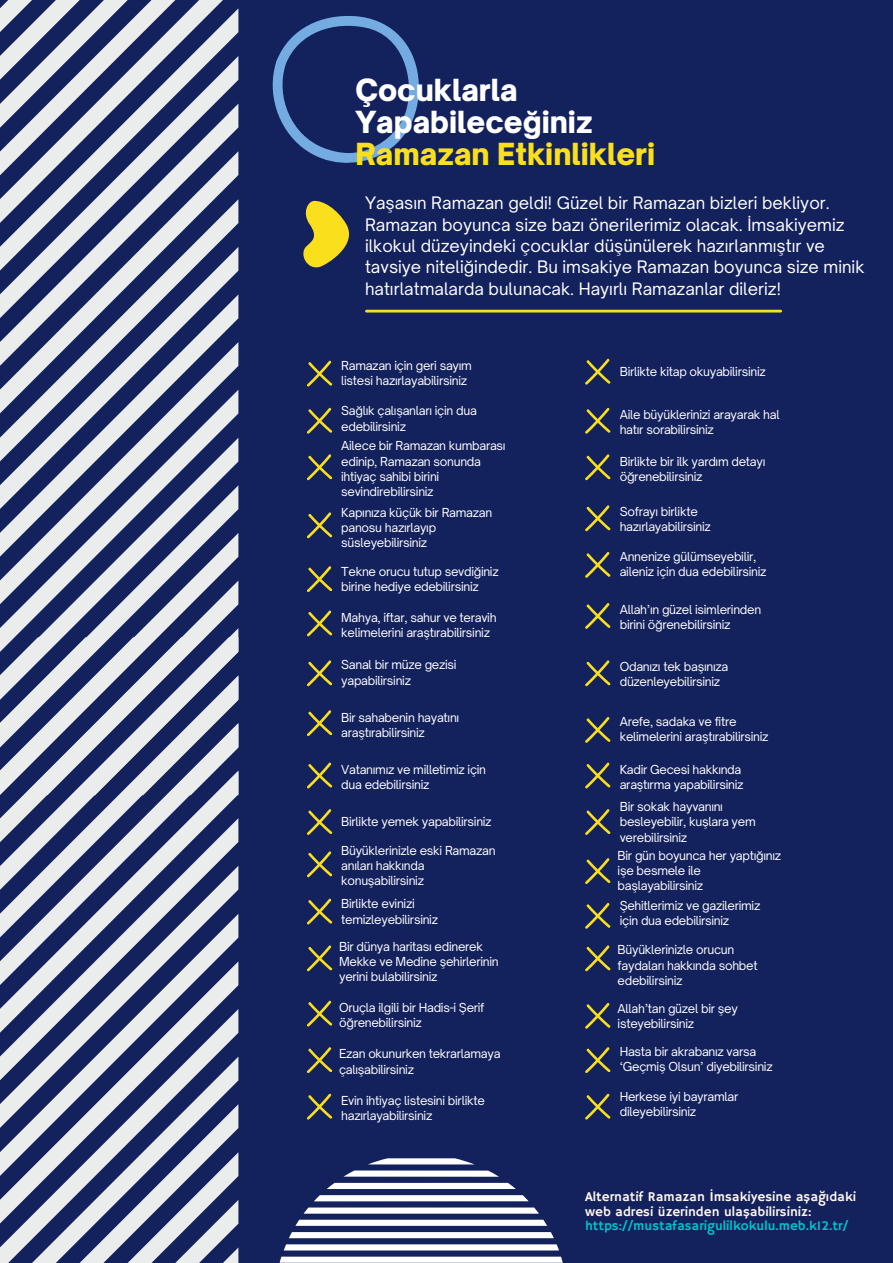
<style>
.page{position:relative;width:893px;height:1263px;background:#13215d}
.page>*{position:absolute;margin:0;border:0;box-sizing:border-box;transform-origin:0 0}
.t1{font:900 29.17px "Open Sauce One";color:#fff}
.t2{font:900 29.17px "Open Sauce One";color:#f9df1c}
.t3{font:16.5px/21.4px "Open Sauce One";color:#fff}
.t4{font:13.42px "Hammersmith One";color:#fff7ee}
.t5{font:13.42px "Hammersmith One";color:#00c4cc}
.t6{font:11.85px/15.2px "Open Sauce One";letter-spacing:-.025em;color:#fefefe}
</style>
<div class="page">
<svg style="left:0;top:0;width:238px;height:637px"></svg>
<svg style="left:0;top:637px;width:238px;height:626px"></svg>
<svg style="left:214px;top:1094px;width:397px;height:169px"></svg>
<svg style="left:307px;top:361px;width:25px;height:26px"></svg>
<svg style="left:272px;top:16px;width:147px;height:147px"></svg>
<svg style="left:303px;top:200px;width:47px;height:68px"></svg>
<svg style="left:307px;top:408px;width:25px;height:26px"></svg>
<svg style="left:307px;top:454px;width:25px;height:26px"></svg>
<svg style="left:307px;top:512px;width:25px;height:26px"></svg>
<svg style="left:307px;top:566px;width:25px;height:26px"></svg>
<svg style="left:307px;top:610px;width:25px;height:26px"></svg>
<svg style="left:307px;top:660px;width:25px;height:26px"></svg>
<svg style="left:307px;top:710px;width:25px;height:26px"></svg>
<svg style="left:307px;top:762px;width:25px;height:26px"></svg>
<svg style="left:307px;top:809px;width:25px;height:26px"></svg>
<svg style="left:307px;top:851px;width:25px;height:26px"></svg>
<svg style="left:307px;top:899px;width:25px;height:25px"></svg>
<svg style="left:307px;top:945px;width:25px;height:26px"></svg>
<svg style="left:307px;top:1001px;width:25px;height:25px"></svg>
<svg style="left:307px;top:1047px;width:25px;height:26px"></svg>
<svg style="left:307px;top:1094px;width:25px;height:25px"></svg>
<svg style="left:585px;top:359px;width:25px;height:26px"></svg>
<svg style="left:585px;top:408px;width:25px;height:26px"></svg>
<svg style="left:585px;top:454px;width:25px;height:26px"></svg>
<svg style="left:585px;top:505px;width:25px;height:26px"></svg>
<svg style="left:585px;top:552px;width:25px;height:26px"></svg>
<svg style="left:585px;top:603px;width:25px;height:26px"></svg>
<svg style="left:585px;top:660px;width:25px;height:26px"></svg>
<svg style="left:585px;top:717px;width:25px;height:26px"></svg>
<svg style="left:585px;top:762px;width:25px;height:26px"></svg>
<svg style="left:585px;top:809px;width:25px;height:26px"></svg>
<svg style="left:585px;top:858px;width:25px;height:26px"></svg>
<svg style="left:585px;top:903px;width:25px;height:26px"></svg>
<svg style="left:585px;top:945px;width:25px;height:26px"></svg>
<svg style="left:585px;top:1003px;width:25px;height:26px"></svg>
<svg style="left:585px;top:1047px;width:25px;height:26px"></svg>
<svg style="left:585px;top:1094px;width:25px;height:25px"></svg>
<hr style="left:366px;top:310px;width:414px;height:2px;background:#f9df1c">
<p class="t1" style="left:355px;top:72px;width:164px">Çocuklarla</p>
<p class="t1" style="left:355px;top:104px;width:239px">Yapabileceğiniz</p>
<p class="t2" style="left:355px;top:136px;width:299px">Ramazan Etkinlikleri</p>
<p class="t3" style="left:365px;top:192px;width:501px">Yaşasın Ramazan geldi! Güzel bir Ramazan bizleri bekliyor.<br>Ramazan boyunca size bazı önerilerimiz olacak. İmsakiyemiz ilkokul düzeyindeki çocuklar düşünülerek hazırlanmıştır ve tavsiye niteliğindedir. Bu imsakiye Ramazan boyunca size minik hatırlatmalarda bulunacak. Hayırlı Ramazanlar dileriz!</p>
<p class="t6" style="left:341px;top:358px;width:132px">Ramazan için geri sayım</p>
<p class="t6" style="left:341px;top:373px;width:127px">listesi hazırlayabilirsiniz</p>
<p class="t6" style="left:341px;top:403px;width:137px">Sağlık çalışanları için dua edebilirsiniz</p>
<p class="t6" style="left:341px;top:438px;width:166px">Ailece bir Ramazan kumbarası edinip, Ramazan sonunda ihtiyaç sahibi birini sevindirebilirsiniz</p>
<p class="t6" style="left:341px;top:504px;width:152px">Kapınıza küçük bir Ramazan panosu hazırlayıp süsleyebilirsiniz</p>
<p class="t6" style="left:341px;top:564px;width:159px">Tekne orucu tutup sevdiğiniz birine hediye edebilirsiniz</p>
<p class="t6" style="left:341px;top:609px;width:157px">Mahya, iftar, sahur ve teravih kelimelerini araştırabilirsiniz</p>
<p class="t6" style="left:341px;top:657px;width:116px">Sanal bir müze gezisi yapabilirsiniz</p>
<p class="t6" style="left:341px;top:710px;width:119px">Bir sahabenin hayatını araştırabilirsiniz</p>
<p class="t6" style="left:341px;top:762px;width:146px">Vatanımız ve milletimiz için dua edebilirsiniz</p>
<p class="t6" style="left:341px;top:814px;width:152px">Birlikte yemek yapabilirsiniz</p>
<p class="t6" style="left:341px;top:843px;width:156px">Büyüklerinizle eski Ramazan anıları hakkında konuşabilirsiniz</p>
<p class="t6" style="left:341px;top:896px;width:98px">Birlikte evinizi temizleyebilirsiniz</p>
<p class="t6" style="left:339px;top:938px;width:161px">Bir dünya haritası edinerek<br>Mekke ve Medine şehirlerinin yerini bulabilirsiniz</p>
<p class="t6" style="left:339px;top:1000px;width:147px">Oruçla ilgili bir Hadis-i Şerif öğrenebilirsiniz</p>
<p class="t6" style="left:339px;top:1046px;width:163px">Ezan okunurken tekrarlamaya çalışabilirsiniz</p>
<p class="t6" style="left:341px;top:1093px;width:145px">Evin ihtiyaç listesini birlikte hazırlayabilirsiniz</p>
<p class="t6" style="left:620px;top:364px;width:147px">Birlikte kitap okuyabilirsiniz</p>
<p class="t6" style="left:620px;top:407px;width:161px">Aile büyüklerinizi arayarak hal hatır sorabilirsiniz</p>
<p class="t6" style="left:620px;top:453px;width:147px">Birlikte bir ilk yardım detayı öğrenebilirsiniz</p>
<p class="t6" style="left:620px;top:503px;width:93px">Sofrayı birlikte hazırlayabilirsiniz</p>
<p class="t6" style="left:620px;top:548px;width:138px">Annenize gülümseyebilir,</p>
<p class="t6" style="left:620px;top:564px;width:148px">aileniz için dua edebilirsiniz</p>
<p class="t6" style="left:620px;top:602px;width:143px">Allah’ın güzel isimlerinden birini öğrenebilirsiniz</p>
<p class="t6" style="left:620px;top:658px;width:110px">Odanızı tek başınıza düzenleyebilirsiniz</p>
<p class="t6" style="left:620px;top:714px;width:150px">Arefe, sadaka ve fitre kelimelerini araştırabilirsiniz</p>
<p class="t6" style="left:620px;top:762px;width:125px">Kadir Gecesi hakkında araştırma yapabilirsiniz</p>
<p class="t6" style="left:620px;top:799px;width:137px">Bir sokak hayvanını besleyebilir, kuşlara yem verebilirsiniz</p>
<p class="t6" style="left:617px;top:847px;width:165px">Bir gün boyunca her yaptığınız işe besmele ile başlayabilirsiniz</p>
<p class="t6" style="left:620px;top:898px;width:142px">Şehitlerimiz ve gazilerimiz</p>
<p class="t6" style="left:620px;top:913px;width:111px">için dua edebilirsiniz</p>
<p class="t6" style="left:617px;top:942px;width:142px">Büyüklerinizle orucun faydaları hakkında sohbet edebilirsiniz</p>
<p class="t6" style="left:617px;top:1000px;width:122px">Allah’tan güzel bir şey isteyebilirsiniz</p>
<p class="t6" style="left:620px;top:1044px;width:154px">Hasta bir akrabanız varsa ‘Geçmiş Olsun’ diyebilirsiniz</p>
<p class="t6" style="left:620px;top:1089px;width:120px">Herkese iyi bayramlar dileyebilirsiniz</p>
<p class="t4" style="left:585px;top:1189px;width:273px">Alternatif Ramazan İmsakiyesine aşağıdaki</p>
<p class="t4" style="left:585px;top:1203px;width:228px">web adresi üzerinden ulaşabilirsiniz:</p>
<p class="t5" style="left:585px;top:1218px;width:265px">https://mustafasarigulilkokulu.meb.k12.tr/</p>
</div>
